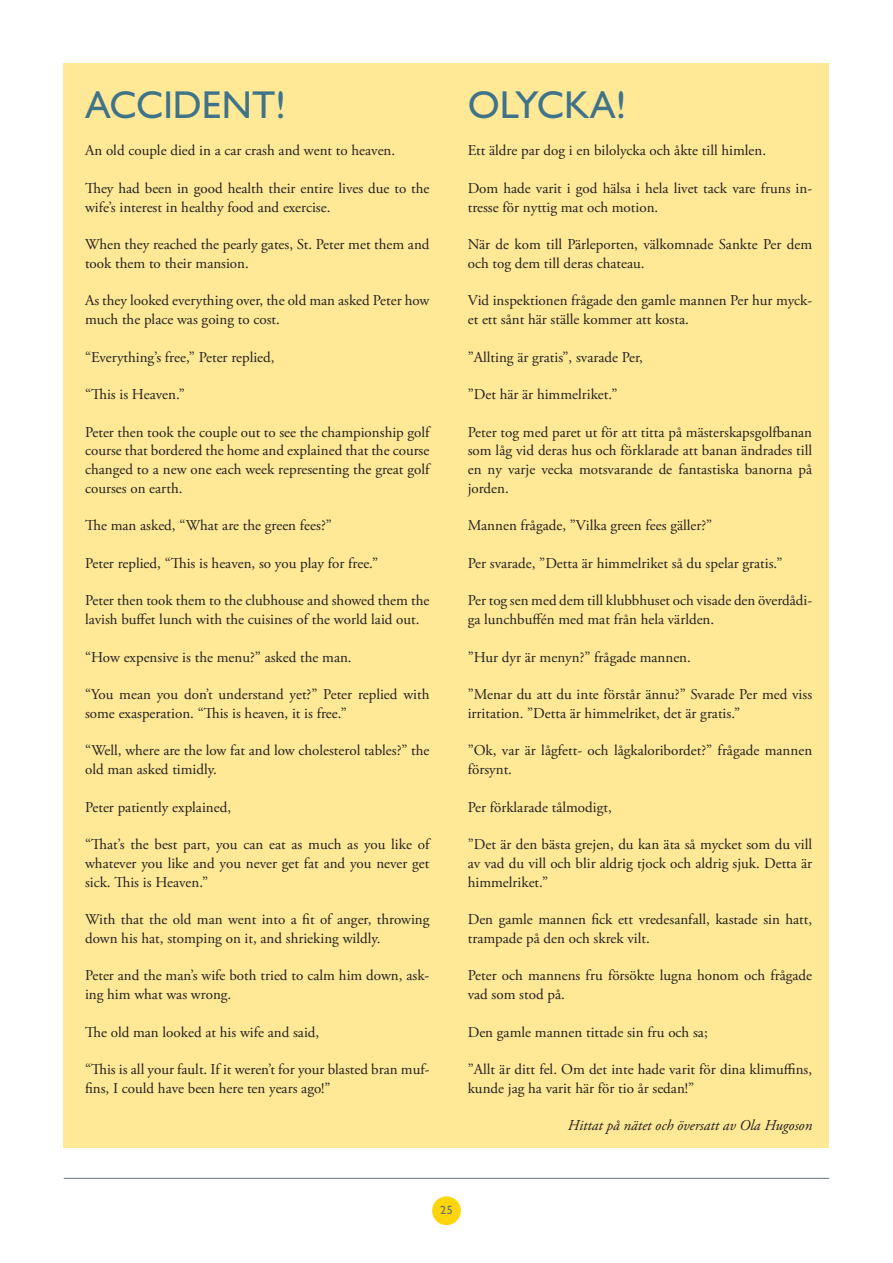
<style>
.page{position:relative;width:893px;height:1263px;background:#fff}
.page>*{position:absolute;margin:0;border:0;box-sizing:border-box;transform-origin:0 0}
.t1{font:500 39px "Gill Sans Nova";color:#3e738a}
.t2{font:15px/18.8px "Adobe Garamond Pro";color:#231f20}
.t3{font:italic 15px "Adobe Garamond Pro";color:#231f20}
.t4{font:500 12px "Gill Sans Nova";color:#627077}
</style>
<div class="page">
<div style="left:432px;top:1196px;width:29px;height:29px;background:#fed508;border-radius:50%"></div>
<hr style="left:64px;top:1178px;width:765px;height:1px;background:#627077">
<div style="left:64px;top:64px;width:765px;height:1084px;background:#ffe896"></div>
<h1 class="t1" style="left:85px;top:81px;width:202px">ACCIDENT!</h1>
<p class="t2" style="left:85px;top:142px;width:312px">An old couple died in a car crash and went to heaven.</p>
<p class="t2" style="left:85px;top:179px;width:346px">They had been in good health their entire lives due to the wife’s interest in healthy food and exercise.</p>
<p class="t2" style="left:85px;top:235px;width:346px">When they reached the pearly gates, St. Peter met them and took them to their mansion.</p>
<p class="t2" style="left:85px;top:292px;width:346px">As they looked everything over, the old man asked Peter how much the place was going to cost.</p>
<p class="t2" style="left:85px;top:348px;width:191px">“Everything’s free,” Peter replied,</p>
<p class="t2" style="left:85px;top:385px;width:101px">“This is Heaven.”</p>
<p class="t2" style="left:85px;top:423px;width:346px;text-align:justify">Peter then took the couple out to see the championship golf course that bordered the home and explained that the course changed to a new one each week representing the great golf courses on earth.</p>
<p class="t2" style="left:85px;top:517px;width:248px">The man asked, “What are the green fees?”</p>
<p class="t2" style="left:85px;top:554px;width:295px">Peter replied, “This is heaven, so you play for free.”</p>
<p class="t2" style="left:85px;top:592px;width:346px">Peter then took them to the clubhouse and showed them the lavish buffet lunch with the cuisines of the world laid out.</p>
<p class="t2" style="left:85px;top:648px;width:268px">“How expensive is the menu?” asked the man.</p>
<p class="t2" style="left:85px;top:685px;width:346px">“You mean you don’t understand yet?” Peter replied with some exasperation. “This is heaven, it is free.”</p>
<p class="t2" style="left:85px;top:742px;width:346px">“Well, where are the low fat and low cholesterol tables?” the old man asked timidly.</p>
<p class="t2" style="left:85px;top:798px;width:148px">Peter patiently explained,</p>
<p class="t2" style="left:85px;top:835px;width:346px;text-align:justify">“That’s the best part, you can eat as much as you like of whatever you like and you never get fat and you never get sick. This is Heaven.”</p>
<p class="t2" style="left:85px;top:910px;width:346px">With that the old man went into a fit of anger, throwing down his hat, stomping on it, and shrieking wildly.</p>
<p class="t2" style="left:85px;top:967px;width:346px">Peter and the man’s wife both tried to calm him down, ask&shy;ing him what was wrong.</p>
<p class="t2" style="left:85px;top:1023px;width:236px">The old man looked at his wife and said,</p>
<p class="t2" style="left:85px;top:1060px;width:346px">“This is all your fault. If it weren’t for your blasted bran muf&shy;fins, I could have been here ten years ago!”</p>
<h1 class="t1" style="left:468px;top:81px;width:160px">OLYCKA!</h1>
<p class="t2" style="left:468px;top:142px;width:300px">Ett äldre par dog i en bilolycka och åkte till himlen.</p>
<p class="t2" style="left:468px;top:179px;width:346px">Dom hade varit i god hälsa i hela livet tack vare fruns in&shy;tresse för nyttig mat och motion.</p>
<p class="t2" style="left:468px;top:235px;width:346px">När de kom till Pärleporten, välkomnade Sankte Per dem och tog dem till deras chateau.</p>
<p class="t2" style="left:468px;top:292px;width:346px">Vid inspektionen frågade den gamle mannen Per hur myck&shy;et ett sånt här ställe kommer att kosta.</p>
<p class="t2" style="left:468px;top:348px;width:177px">”Allting är gratis”, svarade Per,</p>
<p class="t2" style="left:468px;top:385px;width:151px">”Det här är himmelriket.”</p>
<p class="t2" style="left:468px;top:423px;width:346px;text-align:justify">Peter tog med paret ut för att titta på mästerskapsgolfbanan som låg vid deras hus och förklarade att banan ändrades till en ny varje vecka motsvarande de fantastiska banorna på jorden.</p>
<p class="t2" style="left:468px;top:517px;width:246px">Mannen frågade, ”Vilka green fees gäller?”</p>
<p class="t2" style="left:468px;top:554px;width:316px">Per svarade, ”Detta är himmelriket så du spelar gratis.”</p>
<p class="t2" style="left:468px;top:592px;width:346px">Per tog sen med dem till klubbhuset och visade den överdådi&shy;ga lunchbuffén med mat från hela världen.</p>
<p class="t2" style="left:468px;top:648px;width:225px">”Hur dyr är menyn?” frågade mannen.</p>
<p class="t2" style="left:468px;top:685px;width:346px">”Menar du att du inte förstår ännu?” Svarade Per med viss irritation. ”Detta är himmelriket, det är gratis.”</p>
<p class="t2" style="left:468px;top:742px;width:346px">”Ok, var är lågfett- och lågkaloribordet?” frågade mannen försynt.</p>
<p class="t2" style="left:468px;top:798px;width:145px">Per förklarade tålmodigt,</p>
<p class="t2" style="left:468px;top:835px;width:346px;text-align:justify">”Det är den bästa grejen, du kan äta så mycket som du vill av vad du vill och blir aldrig tjock och aldrig sjuk. Detta är himmelriket.”</p>
<p class="t2" style="left:468px;top:910px;width:346px">Den gamle mannen fick ett vredesanfall, kastade sin hatt, trampade på den och skrek vilt.</p>
<p class="t2" style="left:468px;top:967px;width:346px">Peter och mannens fru försökte lugna honom och frågade vad som stod på.</p>
<p class="t2" style="left:468px;top:1023px;width:241px">Den gamle mannen tittade sin fru och sa;</p>
<p class="t2" style="left:468px;top:1060px;width:346px">”Allt är ditt fel. Om det inte hade varit för dina klimuffins, kunde jag ha varit här för tio år sedan!”</p>
<p class="t3" style="left:568px;top:1116px;width:246px">Hittat på nätet och översatt av Ola Hugoson</p>
<p class="t4" style="left:440px;top:1203px;width:14px">25</p>
</div>
